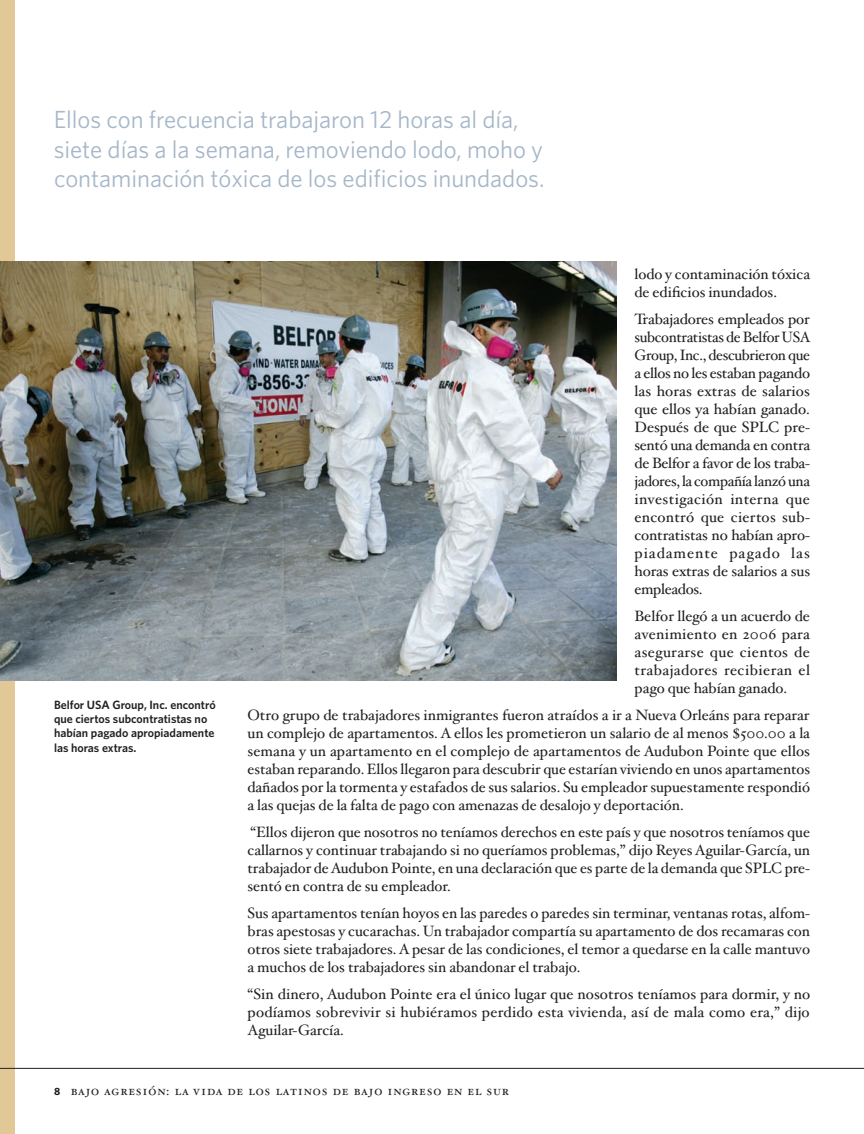
<style>
.page{position:relative;width:864px;height:1134px;background:#fff}
.page>*{position:absolute;margin:0;border:0;box-sizing:border-box;transform-origin:0 0}
.t1{font:24.75px/29.7px "Whitney";color:#a5b7c9}
.t2{font:15px/18px "Hoefler Text";color:#231f20;text-align:justify}
.t3{font:13.5px "Hoefler Text Roman Small Caps";letter-spacing:.06em;color:#231f20}
.t4{font:600 12px/14.4px "Whitney";color:#231f20}
.s1{font-family:"Whitney";font-weight:700;font-size:10.5px}
</style>
<div class="page">
<div style="left:0;top:0;width:15px;height:1134px;background:#e1c896"></div>
<hr style="left:0;top:1068px;width:864px;height:1px;background:#231f20">
<img style="left:0;top:261px;width:616px;height:420px">
<h1 class="t1" style="left:54px;top:104px;width:492px">Ellos con frecuencia trabajaron 12 horas al día, siete días a la semana, removiendo lodo, moho y contaminación t óxica de los edificios inundados.</h1>
<p class="t4" style="left:54px;top:697px;width:163px">Belfor USA Group, Inc. encontró que ciertos subcontratistas no habían pagado apropiadamente las horas extras.</p>
<p class="t2" style="left:634px;top:265px;width:177px">lodo y contaminación tóxica de edificios inundados.</p>
<p class="t2" style="left:634px;top:310px;width:178px">Trabajadores empleados por subcontratistas de Belfor USA Group, Inc., descubrieron que a ellos no les estaban pagando las horas extras de salarios que ellos ya habían ganado.<br>Después de que SPLC pre&shy;sentó una demanda en contra de Belfor a favor de los traba&shy;jadores, la compañía lanzó una investigación interna que encontró que ciertos sub&shy;contratistas no habían apro&shy;piadamente pagado las horas extras de salarios a sus empleados.</p>
<p class="t2" style="left:634px;top:607px;width:177px">Belfor llegó a un acuerdo de avenimiento en 2006 para asegurarse que cientos de trabajadores recibieran el pago que habían ganado.</p>
<p class="t2" style="left:248px;top:706px;width:564px">Otro grupo de trabajadores inmigrantes fueron atraídos a ir a Nueva Orleáns para reparar un complejo de apartamentos. A ellos les prometieron un salario de al menos $500.00 a la semana y un apartamento en el complejo de apartamentos de Audubon Pointe que ellos estaban reparando. Ellos llegaron para descubrir que estarían viviendo en unos apartamentos dañados por la tormenta y estafados de sus salarios. Su empleador supuestamente respondió a las quejas de la falta de pago con amenazas de desalojo y deportación.</p>
<p class="t2" style="left:248px;top:823px;width:564px">“Ellos dijeron que nosotros no teníamos derechos en este país y que nosotros teníamos que callarnos y continuar trabajando si no queríamos problemas,” dijo Reyes Aguilar-García, un trabajador de Audubon Pointe, en una declaración que es parte de la demanda que SPLC pre&shy;sentó en contra de su empleador.</p>
<p class="t2" style="left:248px;top:904px;width:564px">Sus apartamentos tenían hoyos en las paredes o paredes sin terminar, ventanas rotas, alfom&shy;bras apestosas y cucarachas. Un trabajador compartía su apartamento de dos recamaras con otros siete trabajadores. A pesar de las condiciones, el temor a quedarse en la calle mantuvo a muchos de los trabajadores sin abandonar el trabajo.</p>
<p class="t2" style="left:248px;top:985px;width:564px">“Sin dinero, Audubon Pointe era el único lugar que nosotros teníamos para dormir, y no podíamos sobrevivir si hubiéramos perdido esta vivienda, así de mala como era,” dijo Aguilar-García.</p>
<p class="t3" style="left:54px;top:1082px;width:457px"><span class="s1">8</span> bajo agresión: la vida de los latinos de bajo ingreso en el sur</p>
</div>
